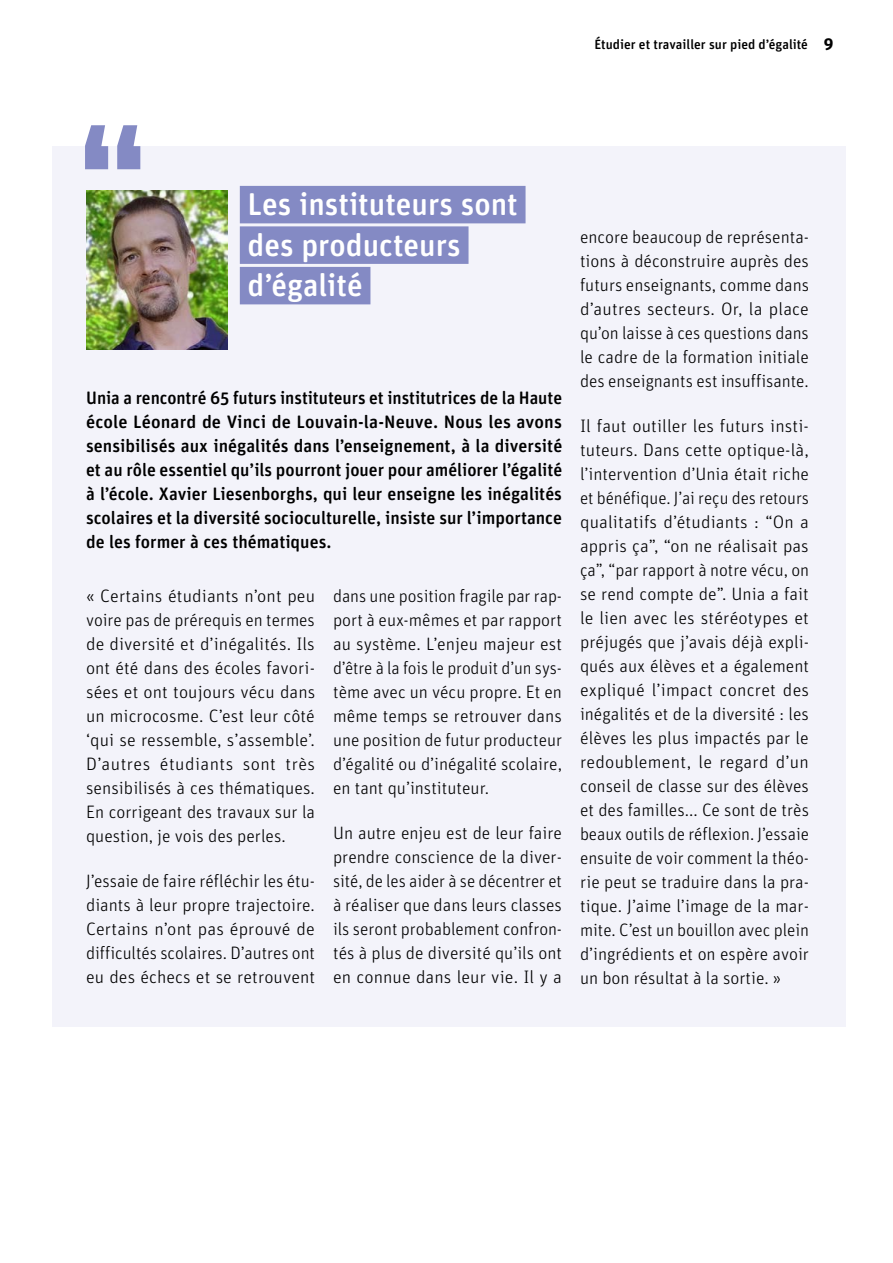
<style>
.page{position:relative;width:893px;height:1263px;background:#fff}
.page>*{position:absolute;margin:0;border:0;box-sizing:border-box;transform-origin:0 0}
.t1{font:700 171.15px "Raleway";color:#848ac4}
.titeltje{font:500 31.5px/40.5px "Unit Rounded OT";color:#fff}
.Body{font:300 18px/24px "Unit Rounded OT";color:#000;text-align:justify}
.Body-2{font:500 18px/24px "Unit Rounded OT";color:#000;text-align:justify}
.t2{font:500 13.5px "Unit Rounded OT";color:#000}
.s1{font-weight:700;font-size:16.5px}
</style>
<div class="page">
<div style="left:52px;top:147px;width:793px;height:880px;background:#f3f3fa"></div>
<img style="left:86px;top:190px;width:141px;height:159px">
<div style="left:240px;top:186px;width:286px;height:37px;background:#848ac4"></div>
<div style="left:240px;top:226px;width:228px;height:38px;background:#848ac4"></div>
<div style="left:240px;top:267px;width:130px;height:37px;background:#848ac4"></div>
<p class="t2" style="left:594px;top:36px;width:241px">Étudier et travailler sur pied d’égalité <span class="s1">9</span></p>
<h1 class="t1" style="left:75px;top:92px;width:76px">“</h1>
<p class="titeltje" style="left:248px;top:184px;width:272px">Les instituteurs sont des producteurs d’égalité</p>
<p class="Body-2" style="left:86px;top:386px;width:478px">Unia a rencontré 65 futurs instituteurs et institutrices de la Haute école Léonard de Vinci de Louvain-la-Neuve. Nous les avons sensibilisés aux inégalités dans l’enseignement, à la diversité et au rôle essentiel qu’ils pourront jouer pour améliorer l’égalité à l’école. Xavier Liesenborghs, qui leur enseigne les inégalités scolaires et la diversité socioculturelle, insiste sur l’importance de les former à ces thématiques.</p>
<p class="Body" style="left:86px;top:584px;width:231px">« Certains étudiants n’ont peu voire pas de prérequis en termes de diversité et d’inégalités. Ils ont été dans des écoles favori&shy;sées et ont toujours vécu dans un microcosme. C’est leur côté ‘qui se ressemble, s’assemble’.<br>D’autres étudiants sont très sensibilisés à ces thématiques.<br>En corrigeant des travaux sur la question, je vois des perles.</p>
<p class="Body" style="left:86px;top:869px;width:231px">J’essaie de faire réfléchir les étu&shy;diants à leur propre trajectoire.<br>Certains n’ont pas éprouvé de difficultés scolaires. D’autres ont eu des échecs et se retrouvent</p>
<p class="Body" style="left:333px;top:584px;width:231px">dans une position fragile par rap&shy;port à eux-mêmes et par rapport au système. L’enjeu majeur est d’être à la fois le produit d’un sys&shy;tème avec un vécu propre. Et en même temps se retrouver dans une position de futur producteur d’égalité ou d’inégalité scolaire, en tant qu’instituteur.</p>
<p class="Body" style="left:333px;top:821px;width:230px">Un autre enjeu est de leur faire prendre conscience de la diver&shy;sité, de les aider à se décentrer et à réaliser que dans leurs classes ils seront probablement confron&shy;tés à plus de diversité qu’ils ont en connue dans leur vie. Il y a</p>
<p class="Body" style="left:580px;top:225px;width:231px">encore beaucoup de représenta&shy;tions à déconstruire auprès des futurs enseignants, comme dans d’autres secteurs. Or, la place qu’on laisse à ces questions dans le cadre de la formation initiale des enseignants est insuffisante.</p>
<p class="Body" style="left:580px;top:414px;width:231px">Il faut outiller les futurs insti&shy;tuteurs. Dans cette optique-là, l’intervention d’Unia était riche et bénéfique. J’ai reçu des retours qualitatifs d’étudiants : “On a appris ça”, “on ne réalisait pas ça”, “par rapport à notre vécu, on se rend compte de”. Unia a fait le lien avec les stéréotypes et préjugés que j’avais déjà expli&shy;qués aux élèves et a également expliqué l’impact concret des inégalités et de la diversité : les élèves les plus impactés par le redoublement, le regard d’un conseil de classe sur des élèves et des familles... Ce sont de très beaux outils de réflexion. J’essaie ensuite de voir comment la théo&shy;rie peut se traduire dans la pra&shy;tique. J’aime l’image de la mar&shy;mite. C’est un bouillon avec plein d’ingrédients et on espère avoir un bon résultat à la sortie. »</p>
</div>
